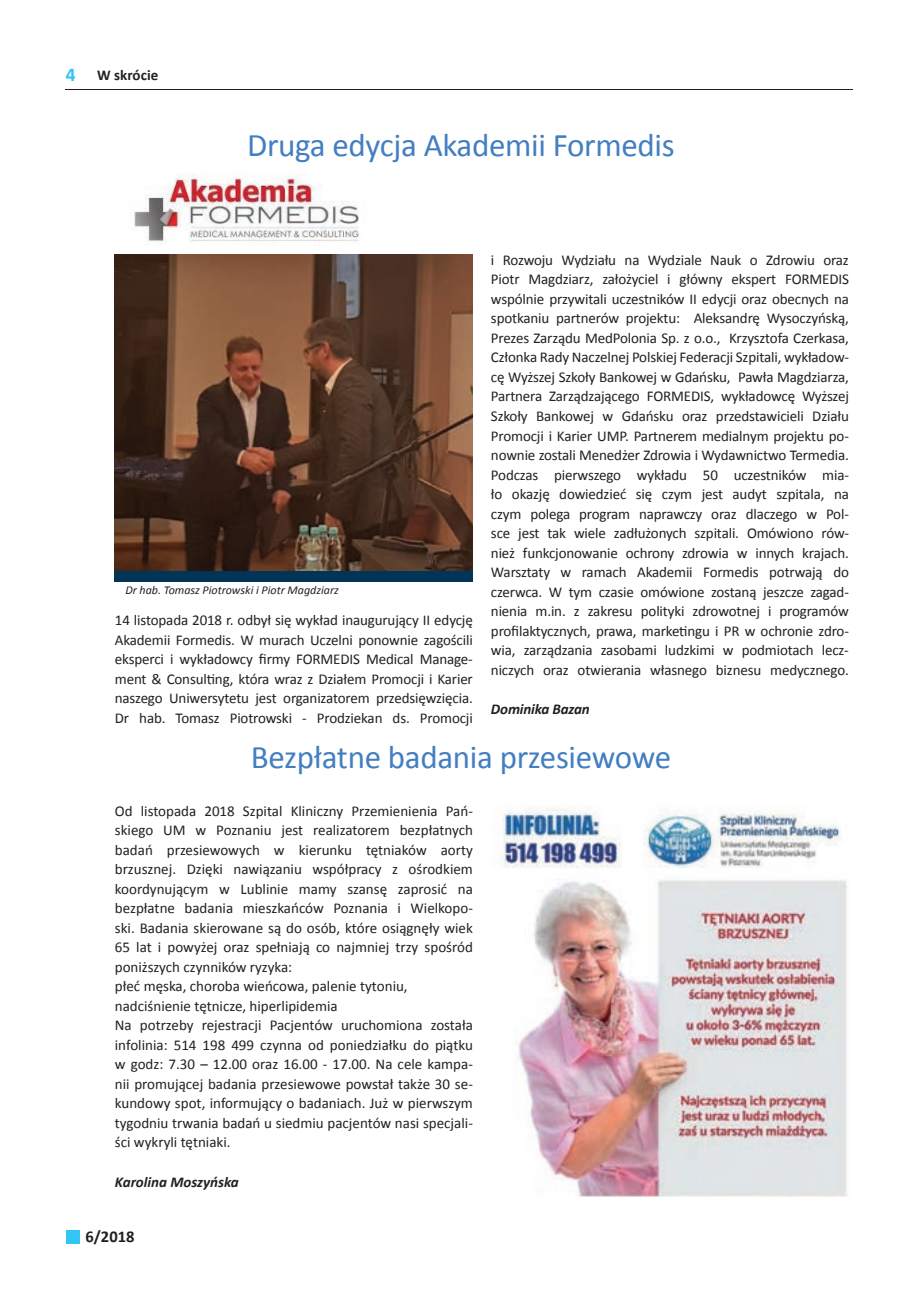
<style>
.page{position:relative;width:919px;height:1289px;background:#fff}
.page>*{position:absolute;margin:0;border:0;box-sizing:border-box;transform-origin:0 0}
.t1{font:33px "Calibri";letter-spacing:-.01em;color:#437ec1}
.t2{font:700 16.5px "Calibri";color:#231f20}
.t3{font:15px/19.5px "Calibri";color:#231f20;text-align:justify}
.t4{font:italic 700 15px "Calibri";letter-spacing:-.01em;color:#231f20}
.t5{font:700 15px "Calibri";color:#231f20}
.t6{font:italic 12px "Calibri";color:#231f20}
.s1{font-size:19.5px;color:#33c5f3}
</style>
<div class="page">
<hr style="left:66px;top:89px;width:787px;height:1px;background:#231f20">
<div style="left:66px;top:1229px;width:14px;height:14px;background:#33c5f3"></div>
<img style="left:134px;top:173px;width:225px;height:70px">
<img style="left:502px;top:806px;width:346px;height:390px">
<img style="left:115px;top:254px;width:358px;height:317px">
<div style="left:115px;top:571px;width:358px;height:11px;background:#003557"></div>
<p class="t5" style="left:66px;top:66px;width:94px"><span class="s1">4</span> W skrócie</p>
<h1 class="t1" style="left:247px;top:124px;width:429px">Druga edycja Akademii Formedis</h1>
<p class="t6" style="left:125px;top:581px;width:215px">Dr hab. Tomasz Piotrowski i Piotr Magdziarz</p>
<p class="t3" style="left:115px;top:610px;width:359px">14 listopada 2018 r. odbył się wykład inaugurujący II edycję Akademii Formedis. W murach Uczelni ponownie zagościli eksperci i wykładowcy firmy FORMEDIS Medical Manage&shy;ment &amp; Consulting, która wraz z Działem Promocji i Karier naszego Uniwersytetu jest organizatorem przedsięwzięcia.<br>Dr hab. Tomasz Piotrowski - Prodziekan ds. Promocji</p>
<p class="t3" style="left:491px;top:250px;width:359px">i Rozwoju Wydziału na Wydziale Nauk o Zdrowiu oraz Piotr Magdziarz, założyciel i główny ekspert FORMEDIS wspólnie przywitali uczestników II edycji oraz obecnych na spotkaniu partnerów projektu: Aleksandrę Wysoczyńską, Prezes Zarządu MedPolonia Sp. z o.o., Krzysztofa Czerkasa, Członka Rady Naczelnej Polskiej Federacji Szpitali, wykładow&shy;cę Wyższej Szkoły Bankowej w Gdańsku, Pawła Magdziarza, Partnera Zarządzającego FORMEDIS, wykładowcę Wyższej Szkoły Bankowej w Gdańsku oraz przedstawicieli Działu Promocji i Karier UMP. Partnerem medialnym projektu po&shy;nownie zostali Menedżer Zdrowia i Wydawnictwo Termedia.<br>Podczas pierwszego wykładu 50 uczestników mia&shy;ło okazję dowiedzieć się czym jest audyt szpitala, na czym polega program naprawczy oraz dlaczego w Pol&shy;sce jest tak wiele zadłużonych szpitali. Omówiono rów&shy;nież funkcjonowanie ochrony zdrowia w innych krajach.<br>Warsztaty w ramach Akademii Formedis potrwają do czerwca. W tym czasie omówione zostaną jeszcze zagad&shy;nienia m.in. z zakresu polityki zdrowotnej i programów profilaktycznych, prawa, marketingu i PR w ochronie zdro&shy;wia, zarządzania zasobami ludzkimi w podmiotach lecz&shy;niczych oraz otwierania własnego biznesu medycznego.</p>
<p class="t4" style="left:491px;top:699px;width:100px">Dominika Bazan</p>
<h1 class="t1" style="left:251px;top:736px;width:422px">Bezpłatne badania przesiewowe</h1>
<p class="t3" style="left:115px;top:801px;width:359px;text-align:left">Od listopada 2018 Szpital Kliniczny Przemienienia Pań&shy;skiego UM w Poznaniu jest realizatorem bezpłatnych badań przesiewowych w kierunku tętniaków aorty brzusznej. Dzięki nawiązaniu współpracy z ośrodkiem koordynującym w Lublinie mamy szansę zaprosić na bezpłatne badania mieszkańców Poznania i Wielkopo&shy;ski. Badania skierowane są do osób, które osiągnęły wiek 65 lat i powyżej oraz spełniają co najmniej trzy spośród poniższych czynników ryzyka:<br>płeć męska, choroba wieńcowa, palenie tytoniu, nadciśnienie tętnicze, hiperlipidemia<br>Na potrzeby rejestracji Pacjentów uruchomiona została infolinia: 514 198 499 czynna od poniedziałku do piątku w godz: 7.30 – 12.00 oraz 16.00 - 17.00. Na cele kampa&shy;nii promującej badania przesiewowe powstał także 30 se&shy;kundowy spot, informujący o badaniach. Już w pierwszym tygodniu trwania badań u siedmiu pacjentów nasi specjali&shy;ści wykryli tętniaki.</p>
<p class="t4" style="left:115px;top:1171px;width:125px">Karolina Moszyńska</p>
<p class="t2" style="left:85px;top:1225px;width:50px">6/2018</p>
</div>
